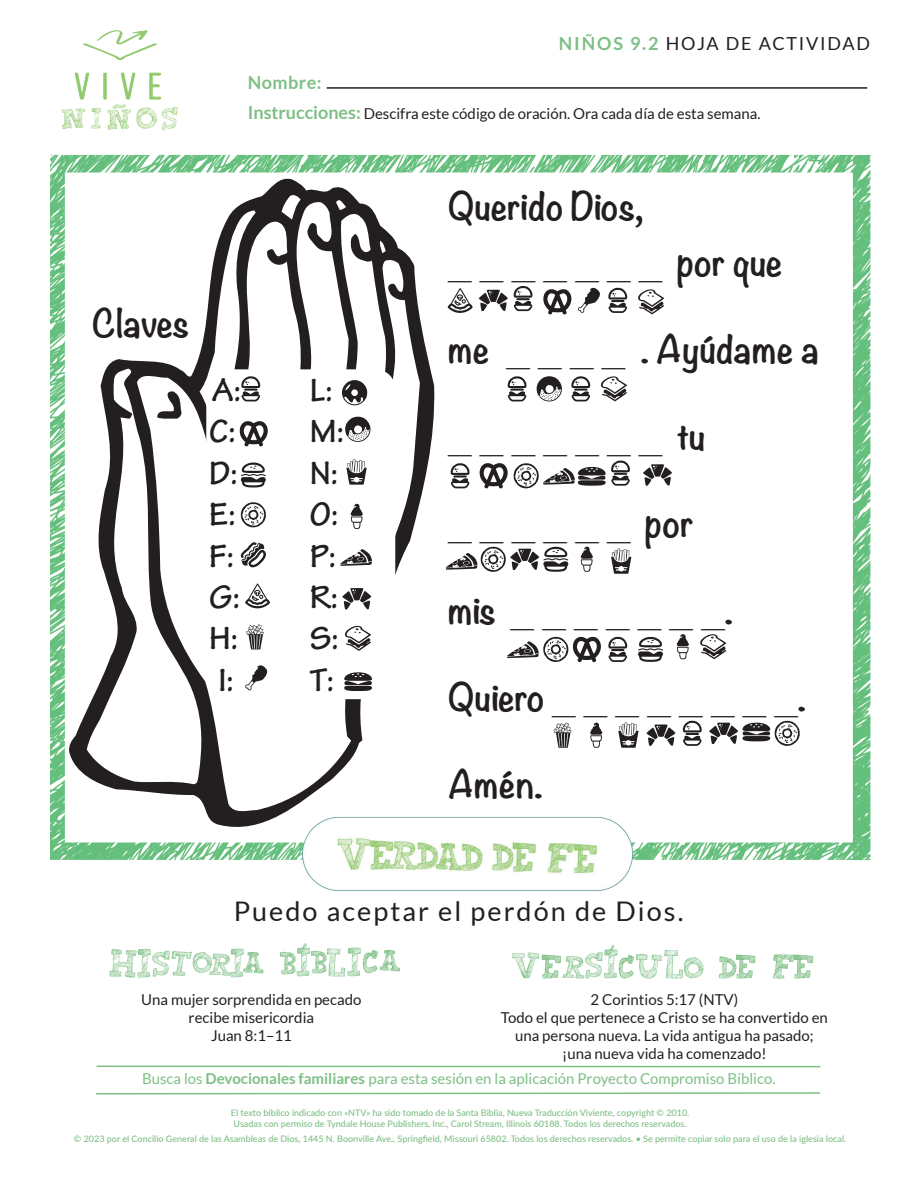
<style>
.page{position:relative;width:918px;height:1188px;background:#fff}
.page>*{position:absolute;margin:0;border:0;box-sizing:border-box;transform-origin:0 0}
.t1{font:700 40.5px/87px "Noteworthy";color:#231f20}
.t2{font:700 34.5px "Noteworthy";color:#231f20}
.t3{font:700 34.5px/41.4px "Tekton Pro";color:#231f20}
.t4{font:27px "Lato";letter-spacing:.075em;color:#231f20}
.t5{font:18px "Lato";letter-spacing:.1em;color:#231f20}
.t6{font:700 18px/29.7px "Lato";color:#7ebf85}
.t7{font:15px/18px "Lato";color:#231f20;text-align:center}
.t8{font:15px "Lato";color:#7ebf85}
.t9{font:500 9px/10.8px "Lato";color:#7ebf85;text-align:center}
.s1{font-weight:700;color:#7ebf85}
.s2{font-size:34.5px}
.s3{font-size:40.5px}
.s4{font-weight:700}
</style>
<div class="page">
<img style="left:50px;top:154px;width:821px;height:707px">
<svg style="left:69px;top:176px;width:367px;height:660px"></svg>
<svg style="left:282px;top:193px;width:19px;height:8px"></svg>
<svg style="left:336px;top:196px;width:10px;height:5px"></svg>
<svg style="left:137px;top:201px;width:283px;height:614px"></svg>
<svg style="left:379px;top:241px;width:7px;height:12px"></svg>
<svg style="left:87px;top:369px;width:116px;height:415px"></svg>
<svg style="left:157px;top:391px;width:25px;height:29px"></svg>
<div style="left:208px;top:371px;width:186px;height:327px;background:#fff;border-radius:18px"></div>
<div style="left:206px;top:369px;width:189px;height:330px;border:3px solid #fff;border-radius:18px"></div>
<svg style="left:683px;top:721px;width:19px;height:25px"></svg>
<svg style="left:608px;top:637px;width:19px;height:25px"></svg>
<svg style="left:451px;top:463px;width:19px;height:25px"></svg>
<svg style="left:508px;top:376px;width:19px;height:25px"></svg>
<svg style="left:571px;top:376px;width:19px;height:25px"></svg>
<svg style="left:608px;top:288px;width:19px;height:25px"></svg>
<svg style="left:514px;top:286px;width:19px;height:25px"></svg>
<svg style="left:200px;top:210px;width:68px;height:236px"></svg>
<svg style="left:480px;top:463px;width:28px;height:25px"></svg>
<svg style="left:543px;top:289px;width:28px;height:25px"></svg>
<svg style="left:241px;top:502px;width:25px;height:25px"></svg>
<svg style="left:241px;top:542px;width:25px;height:25px"></svg>
<svg style="left:245px;top:583px;width:25px;height:25px"></svg>
<svg style="left:448px;top:288px;width:25px;height:25px"></svg>
<svg style="left:342px;top:380px;width:25px;height:25px"></svg>
<svg style="left:345px;top:417px;width:25px;height:25px"></svg>
<svg style="left:537px;top:376px;width:25px;height:25px"></svg>
<svg style="left:246px;top:624px;width:18px;height:25px"></svg>
<svg style="left:554px;top:723px;width:17px;height:25px"></svg>
<svg style="left:346px;top:460px;width:21px;height:25px"></svg>
<svg style="left:618px;top:723px;width:21px;height:25px"></svg>
<svg style="left:611px;top:549px;width:20px;height:25px"></svg>
<svg style="left:245px;top:665px;width:22px;height:25px"></svg>
<svg style="left:578px;top:288px;width:22px;height:25px"></svg>
<svg style="left:241px;top:463px;width:25px;height:24px"></svg>
<svg style="left:638px;top:637px;width:25px;height:25px"></svg>
<svg style="left:351px;top:504px;width:12px;height:25px"></svg>
<svg style="left:590px;top:723px;width:12px;height:25px"></svg>
<svg style="left:677px;top:634px;width:12px;height:25px"></svg>
<svg style="left:581px;top:547px;width:12px;height:25px"></svg>
<svg style="left:340px;top:549px;width:32px;height:17px"></svg>
<svg style="left:507px;top:637px;width:94px;height:25px"></svg>
<svg style="left:342px;top:588px;width:29px;height:21px"></svg>
<svg style="left:647px;top:724px;width:28px;height:22px"></svg>
<svg style="left:446px;top:547px;width:122px;height:25px"></svg>
<svg style="left:643px;top:464px;width:29px;height:22px"></svg>
<svg style="left:479px;top:290px;width:29px;height:21px"></svg>
<svg style="left:345px;top:626px;width:26px;height:25px"></svg>
<svg style="left:700px;top:634px;width:26px;height:25px"></svg>
<svg style="left:601px;top:376px;width:26px;height:25px"></svg>
<svg style="left:638px;top:289px;width:26px;height:25px"></svg>
<svg style="left:344px;top:672px;width:28px;height:19px"></svg>
<svg style="left:709px;top:721px;width:91px;height:25px"></svg>
<svg style="left:514px;top:461px;width:116px;height:27px"></svg>
<hr style="left:327px;top:87px;width:540px;height:2px;background:#231f20">
<img style="left:286px;top:808px;width:357px;height:83px">
<img style="left:61px;top:30px;width:116px;height:100px">
<svg style="left:109px;top:949px;width:155px;height:29px"></svg>
<svg style="left:280px;top:943px;width:120px;height:34px"></svg>
<svg style="left:773px;top:954px;width:40px;height:25px"></svg>
<svg style="left:718px;top:954px;width:38px;height:25px"></svg>
<svg style="left:512px;top:945px;width:192px;height:34px"></svg>
<svg style="left:96px;top:1092px;width:724px;height:3px"></svg>
<hr style="left:97px;top:1066px;width:723px;height:1px;background:#7ebf85">
<h3 class="t5" style="left:559px;top:33px;width:313px"><span class="s1">NIÑOS 9.2</span> HOJA DE ACTIVIDAD</h3>
<h3 class="t6" style="left:248px;top:67px;width:115px">Nombre:<br>Instrucciones:</h3>
<h3 class="t7" style="left:364px;top:105px;width:398px">Descifra este código de oración. Ora cada día de esta semana.</h3>
<h2 class="t2" style="left:92px;top:292px;width:99px">Claves</h2>
<h2 class="t3" style="left:209px;top:370px;width:34px">A:<br>C:<br>D:<br>E:<br>F:<br>G:<br>H:<br>I:</h2>
<h2 class="t3" style="left:310px;top:370px;width:36px">L:<br>M:<br>N:<br>O:<br>P:<br>R:<br>S:<br>T:</h2>
<h2 class="t2" style="left:448px;top:176px;width:196px">Querido Dios,</h2>
<h1 class="t1" style="left:448px;top:215px;width:336px">_ _ _ _ _ _ _ <span class="s2">por que</span></h1>
<h2 class="t2" style="left:448px;top:318px;width:372px">me <span class="s3">_ _ _ _</span> . Ayúdame a</h2>
<h1 class="t1" style="left:448px;top:389px;width:359px">_ _ _ _ _ _ _ <span class="s2">tu<br></span>_ _ _ _ _ _ <span class="s2">por<br>mis</span> _ _ _ _ _ _ _<span class="s2">.<br>Quiero</span> _ _ _ _ _ _ _ _<span class="s2">.</span></h1>
<h2 class="t2" style="left:448px;top:753px;width:96px">Amén.</h2>
<h3 class="t4" style="left:234px;top:896px;width:451px">Puedo aceptar el perdón de Dios.</h3>
<h3 class="t7" style="left:141px;top:990px;width:222px">Una mujer sorprendida en pecado recibe misericordia<br>Juan 8:1–11</h3>
<h3 class="t7" style="left:501px;top:990px;width:329px">2 Corintios 5:17 (NTV)<br>Todo el que pertenece a Cristo se ha convertido en una persona nueva. La vida antigua ha pasado; ¡una nueva vida ha comenzado!</h3>
<h3 class="t8" style="left:142px;top:1070px;width:635px">Busca los <span class="s4">Devocionales familiares</span> para esta sesión en la aplicación Proyecto Compromiso Bíblico.</h3>
<p class="t9" style="left:231px;top:1107px;width:460px">El texto bíblico indicado con «NTV» ha sido tomado de la Santa Biblia, Nueva Traducción Viviente, copyright © 2010.<br>Usadas con permiso de Tyndale House Publishers, Inc., Carol Stream, Illinois 60188. Todos los derechos reservados.</p>
<p class="t9" style="left:74px;top:1133px;width:774px">© 2023 por el Concilio General de las Asambleas de Dios, 1445 N. Boonville Ave., Springfield, Missouri 65802. Todos los derechos reservados. • Se permite copiar solo para el uso de la iglesia local.</p>
</div>
